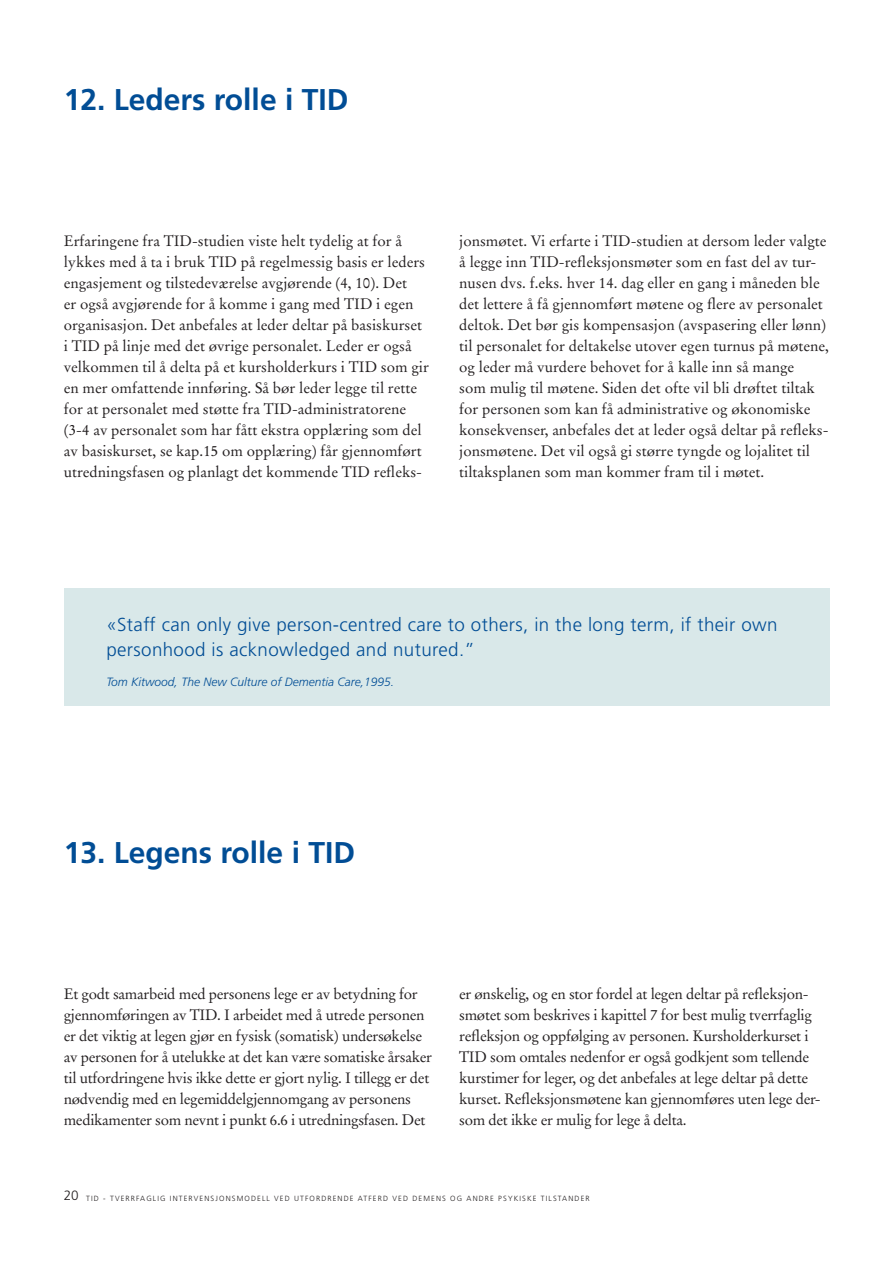
<style>
.page{position:relative;width:893px;height:1263px;background:#fff}
.page>*{position:absolute;margin:0;border:0;box-sizing:border-box;transform-origin:0 0}
.t1{font:700 30px "Frutiger LT Std";color:#014d95}
.t2{font:300 18.75px/25.5px "Frutiger LT Std";letter-spacing:.02em;color:#014d95}
.Brødtekst{font:15px/21px "Stempel Garamond LT Std";color:#231f20}
.Brødtekst-2{font:15px/21px "Stempel Garamond LT Std";letter-spacing:-.02em;color:#231f20}
.t3{font:italic 300 12px "Frutiger LT Std";color:#014d95}
.t4{font:300 7.5px "Frutiger LT Std";letter-spacing:.15em;color:#231f20}
.s1{font-size:13.5px}
</style>
<div class="page">
<div style="left:64px;top:588px;width:765px;height:118px;background:#d9e8e9"></div>
<p class="t1" style="left:64px;top:82px;width:286px">12. Leders rolle i TID</p>
<p class="Brødtekst" style="left:64px;top:230px;width:367px">Erfaringene fra TID-studien viste helt tydelig at for å lykkes med å ta i bruk TID på regelmessig basis er leders engasjement og tilstedeværelse avgjørende (4, 10). Det<br>er også avgjørende for å komme i gang med TID i egen organisasjon. Det anbefales at leder deltar på basiskurset i TID på linje med det øvrige personalet. Leder er også velkommen til å delta på et kursholderkurs i TID som gir en mer omfattende innføring. Så bør leder legge til rette for at personalet med støtte fra TID-administratorene (3-4 av personalet som har fått ekstra opplæring som del av basiskurset, se kap.15 om opplæring) får gjennomført utredningsfasen og planlagt det kommende TID refleks-</p>
<p class="Brødtekst" style="left:459px;top:230px;width:371px">jonsmøtet. Vi erfarte i TID-studien at dersom leder valgte å legge inn TID-refleksjonsmøter som en fast del av tur&shy;nusen dvs. f.eks. hver 14. dag eller en gang i måneden ble det lettere å få gjennomført møtene og flere av personalet deltok. Det bør gis kompensasjon (avspasering eller lønn) til personalet for deltakelse utover egen turnus på møtene, og leder må vurdere behovet for å kalle inn så mange<br>som mulig til møtene. Siden det ofte vil bli drøftet tiltak for personen som kan få administrative og økonomiske konsekvenser, anbefales det at leder også deltar på refleks&shy;jonsmøtene. Det vil også gi større tyngde og lojalitet til tiltaksplanen som man kommer fram til i møtet.</p>
<p class="t2" style="left:106px;top:612px;width:673px">«Staff can only give person-centred care to others, in the long term, if their own personhood is acknowledged and nutured.”</p>
<p class="t3" style="left:106px;top:675px;width:289px">Tom Kitwood, The New Culture of Dementia Care,1995.</p>
<p class="t1" style="left:64px;top:835px;width:293px">13. Legens rolle i TID</p>
<p class="Brødtekst-2" style="left:64px;top:983px;width:370px">Et godt samarbeid med personens lege er av betydning for gjennomføringen av TID. I arbeidet med å utrede personen er det viktig at legen gjør en fysisk (somatisk) undersøkelse av personen for å utelukke at det kan være somatiske årsaker til utfordringene hvis ikke dette er gjort nylig. I tillegg er det nødvendig med en legemiddelgjennomgang av personens medikamenter som nevnt i punkt 6.6 i utredningsfasen. Det</p>
<p class="Brødtekst-2" style="left:459px;top:983px;width:363px">er ønskelig, og en stor fordel at legen deltar på refleksjon&shy;smøtet som beskrives i kapittel 7 for best mulig tverrfaglig refleksjon og oppfølging av personen. Kursholderkurset i TID som omtales nedenfor er også godkjent som tellende kurstimer for leger, og det anbefales at lege deltar på dette kurset. Refleksjonsmøtene kan gjennomføres uten lege der&shy;som det ikke er mulig for lege å delta.</p>
<p class="t4" style="left:64px;top:1194px;width:527px"><span class="s1">20</span> TID - TVERRFAGLIG INTERVENSJONSMODELL VED UTFORDRENDE ATFERD VED DEMENS OG ANDRE PSYKISKE TILSTANDER</p>
</div>
